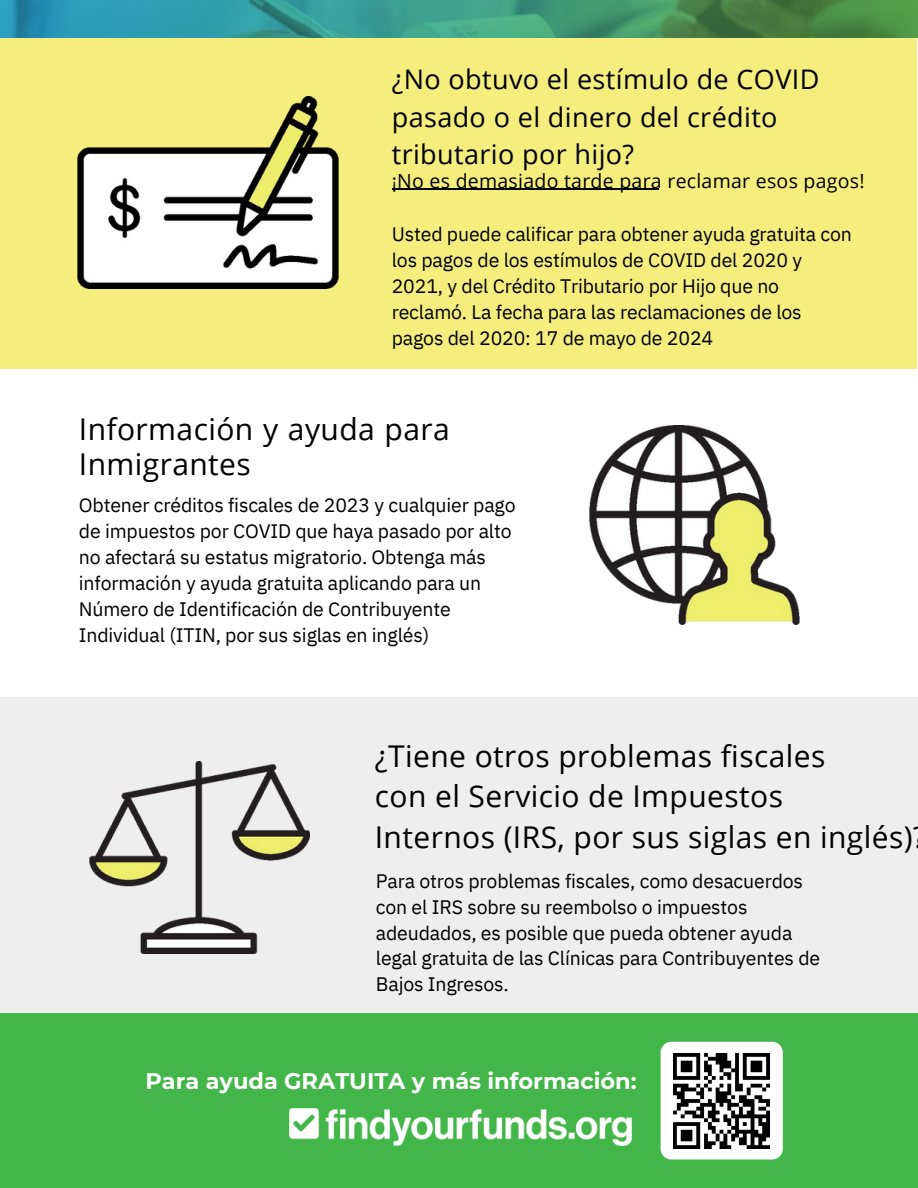
<style>
.page{position:relative;width:918px;height:1188px;background:#fff}
.page>*{position:absolute;margin:0;border:0;box-sizing:border-box;transform-origin:0 0}
.t1{font:30px/40.5px "Open Sans";letter-spacing:.015em;color:#000}
.t2{font:27px/37.2px "Open Sans";letter-spacing:.015em;color:#000}
.t3{font:700 22.5px "Montserrat";color:#fff}
.t4{font:19.5px/25.8px "IBM Plex Sans";letter-spacing:-.01em;color:#000}
.t5{font:19.5px "Open Sans";letter-spacing:.015em;color:#000}
</style>
<div class="page">
<div style="left:0;top:0;width:917px;height:369px;background:#f5ed7e"></div>
<div style="left:0;top:697px;width:918px;height:334px;background:#eee"></div>
<div style="left:0;top:1013px;width:918px;height:175px;background:#43b649"></div>
<img style="left:289px;top:1109px;width:342px;height:37px">
<hr style="left:392px;top:188px;width:266px;height:2px;background:#000">
<img style="left:590px;top:425px;width:209px;height:199px">
<img style="left:78px;top:96px;width:261px;height:192px">
<img style="left:89px;top:762px;width:221px;height:192px">
<img style="left:0;top:0;width:918px;height:37px">
<svg style="left:661px;top:1042px;width:122px;height:118px;background:#f5f9f5"></svg>
<img style="left:674px;top:1053px;width:96px;height:96px">
<h2 class="t2" style="left:392px;top:60px;width:429px">¿No obtuvo el estímulo de COVID pasado o el dinero del crédito tributario por hijo?</h2>
<p class="t5" style="left:392px;top:167px;width:474px">¡No es demasiado tarde para reclamar esos pagos!</p>
<p class="t4" style="left:392px;top:221px;width:462px">Usted puede calificar para obtener ayuda gratuita con los pagos de los estímulos de COVID del 2020 y 2021, y del Crédito Tributario por Hijo que no reclamó. La fecha para las reclamaciones de los pagos del 2020: 17 de mayo de 2024</p>
<h1 class="t1" style="left:79px;top:411px;width:372px;line-height:34.8px">Información y ayuda para<br>Inmigrantes</h1>
<p class="t4" style="left:79px;top:492px;width:438px">Obtener créditos fiscales de 2023 y cualquier pago de impuestos por COVID que haya pasado por alto no afectará su estatus migratorio. Obtenga más información y ayuda gratuita aplicando para un Número de Identificación de Contribuyente Individual (ITIN, por sus siglas en inglés)</p>
<h1 class="t1" style="left:375px;top:735px;width:539px">¿Tiene otros problemas fiscales<br>con el Servicio de Impuestos<br>Internos (IRS, por sus siglas en inglés)</h1>
<p class="t4" style="left:376px;top:868px;width:446px">Para otros problemas fiscales, como desacuerdos con el IRS sobre su reembolso o impuestos adeudados, es posible que pueda obtener ayuda legal gratuita de las Clínicas para Contribuyentes de Bajos Ingresos.</p>
<p class="t3" style="left:145px;top:1068px;width:493px">Para ayuda GRATUITA y más información:</p>
</div>
